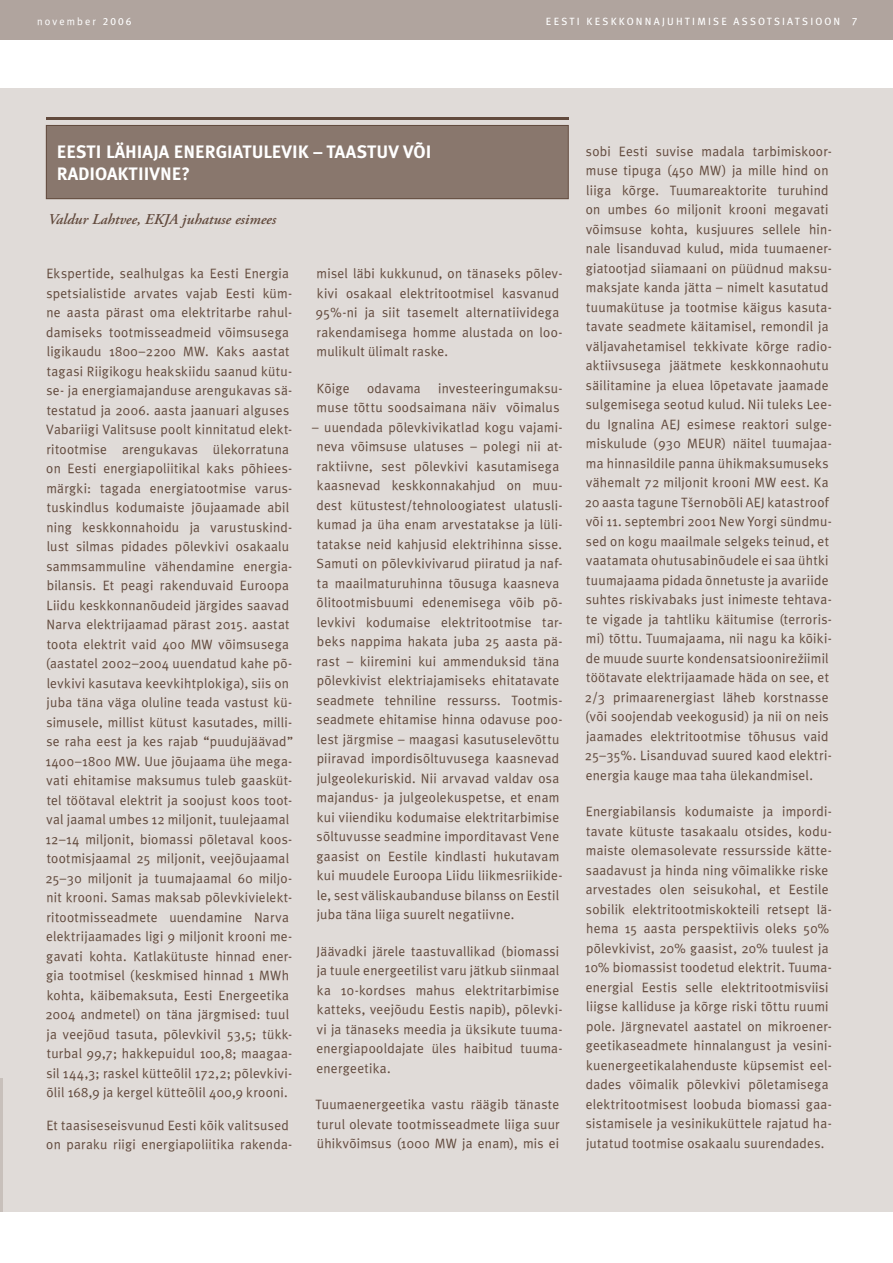
<style>
.page{position:relative;width:893px;height:1263px;background:#fff}
.page>*{position:absolute;margin:0;border:0;box-sizing:border-box;transform-origin:0 0}
.t1{font:18px "Meta Plus Bold Roman";color:#fff}
.t2{font:italic 600 15px "Adobe Garamond Pro";color:#624a3d}
.t3{font:13.5px/19.5px "Meta Plus Normal Roman";letter-spacing:.02em;color:#624a3d}
.t4{font:10.5px "Meta Plus Book Caps";letter-spacing:.205em;color:#fff}
.t5{font:10.5px "Meta Plus Normal Roman";letter-spacing:.2em;color:#fff}
.s1{font-family:"Meta Plus Book Caps"}
.s2{font-family:"Myriad Pro"}
</style>
<div class="page">
<div style="left:0;top:89px;width:893px;height:1123px;background:#e0dbd8"></div>
<div style="left:0;top:0;width:893px;height:40px;background:#b0a49e"></div>
<hr style="left:0;top:1079px;width:2px;height:133px;background:#c8c0bb">
<hr style="left:47px;top:117px;width:522px;height:3px;background:#624a3d">
<div style="left:46px;top:125px;width:522px;height:74px;background:#89776d"></div>
<div style="left:46px;top:125px;width:523px;height:74px;border:1px solid #624a3d"></div>
<p class="t5" style="left:37px;top:15px;width:96px">november <span class="s1">2006</span></p>
<p class="t4" style="left:546px;top:15px;width:313px">EESTI KESKKONNAJUHTIMISEA SSOTSIATSIOON 7</p>
<h1 class="t1" style="left:57px;top:141px;width:19px">EESTI</h1>
<h1 class="t1" style="left:106px;top:141px;width:29px">LÄHIAJA</h1>
<h1 class="t1" style="left:174px;top:141px;width:64px">ENERGIATULEVIK</h1>
<h1 class="t1" style="left:313px;top:141px;width:25px">– TAASTUV</h1>
<h1 class="t1" style="left:403px;top:141px;width:10px">VÕI</h1>
<h1 class="t1" style="left:57px;top:163px;width:11px">RADIOAKTIIV</h1>
<h1 class="t1" style="left:160px;top:163px;width:32px">NE?</h1>
<p class="t2" style="left:48px;top:211px;width:229px">Valdur Lahtvee, EKJA juhatuse esimees</p>
<p class="t3" style="left:45px;top:264px;width:249px">Ekspertide, sealhulgas ka Eesti Energia spetsialistide arvates vajab Eesti küm&shy;ne aasta pärast oma elektritarbe rahul&shy;damiseks tootmisseadmeid võimsusega ligikaudu 1800–2200 MW. Kaks aastat tagasi Riigikogu heakskiidu saanud kütu&shy;se- ja energiamajanduse arengukavas sä&shy;testatud ja 2006. aasta jaanuari alguses Vabariigi Valitsuse poolt kinnitatud elekt&shy;ritootmise arengukavas ülekorratuna on Eesti energiapoliitikal kaks põhiees&shy;märgki: tagada energiatootmise varus&shy;tuskindlus kodumaiste jõujaamade abil ning keskkonnahoidu ja varustuskind&shy;lust silmas pidades põlevkivi osakaalu sammsammuline vähendamine energia&shy;bilansis. Et peagi rakenduvaid Euroopa Liidu keskkonnanõudeid järgides saavad Narva elektrijaamad pärast 2015. aastat toota elektrit vaid 400 MW võimsusega (aastatel 2002–2004 uuendatud kahe põ&shy;levkivi kasutava keevkihtplokiga), siis on juba täna väga oluline teada vastust kü&shy;simusele, millist kütust kasutades, milli&shy;se raha eest ja kes rajab “puudujäävad” 1400–1800 MW. Uue jõujaama ühe mega&shy;vati ehitamise maksumus tuleb gaasküt&shy;tel töötaval elektrit ja soojust koos toot&shy;val jaamal umbes 12 miljonit, tuulejaamal 12–14 miljonit, biomassi põletaval koos&shy;tootmisjaamal 25 miljonit, veejõujaamal 25–30 miljonit ja tuumajaamal 60 miljo&shy;nit krooni. Samas maksab põlevkivielekt&shy;ritootmisseadmete uuendamine Narva elektrijaamades ligi 9 miljonit krooni me&shy;gavati kohta. Katlakütuste hinnad ener&shy;gia tootmisel (keskmised hinnad 1 MWh kohta, käibemaksuta, Eesti Energeetika 2004 andmetel) on täna järgmised: tuul ja veejõud tasuta, põlevkivil 53,5; tükk&shy;turbal 99,7; hakkepuidul 100,8; maagaa&shy;sil 144,3; raskel kütteõlil 172,2; põlevkivi&shy;õlil 168,9 ja kergel kütteõlil 400,9 krooni.</p>
<p class="t3" style="left:46px;top:1115px;width:248px">Et taasiseseisvunud Eesti kõik valitsused on paraku riigi energiapoliitika rakenda-</p>
<p class="t3" style="left:316px;top:264px;width:248px">misel läbi kukkunud, on tänaseks põlev&shy;kivi osakaal elektritootmisel kasvanud 95%-ni ja siit tasemelt alternatiividega rakendamisega homme alustada on loo&shy;mulikult ülimalt raske.</p>
<p class="t3" style="left:317px;top:378px;width:34px">Kõige</p>
<p class="t3" style="left:367px;top:378px;width:55px">odavama</p>
<p class="t3" style="left:317px;top:378px;width:247px;text-align:right">investeeringumaksu-<br>muse tõttu soodsaimana näiv võimalus</p>
<p class="t3" style="left:316px;top:417px;width:248px;text-indent:-4px">– uuendada põlevkivikatlad kogu vajami&shy;neva võimsuse ulatuses – polegi nii at&shy;raktiivne, sest põlevkivi kasutamisega kaasnevad keskkonnakahjud on muu&shy;dest kütustest/tehnoloogiatest ulatusli&shy;kumad ja üha enam arvestatakse ja lüli&shy;tatakse neid kahjusid elektrihinna sisse.<br>Samuti on põlevkivivarud piiratud ja naf&shy;ta maailmaturuhinna tõusuga kaasneva õlitootmisbuumi edenemisega võib põ&shy;levkivi kodumaise elektritootmise tar&shy;beks nappima hakata juba 25 aasta pä&shy;rast – kiiremini kui ammenduksid täna põlevkivist elektriajamiseks ehitatavate seadmete tehniline ressurss. Tootmis&shy;seadmete ehitamise hinna odavuse poo&shy;lest järgmise – maagasi kasutuselevõttu piiravad impordisõltuvusega kaasnevad julgeolekuriskid. Nii arvavad valdav osa majandus- ja julgeolekuspetse, et enam kui viiendiku kodumaise elektritarbimise sõltuvusse seadmine imporditavast Vene gaasist on Eestile kindlasti hukutavam kui muudele Euroopa Liidu liikmesriikide&shy;le, sest väliskaubanduse bilanss on Eestil juba täna liiga suurelt negatiivne.</p>
<p class="t3" style="left:316px;top:941px;width:248px">Jäävadki järele taastuvallikad (biomassi ja tuule energeetilist varu jätkub siinmaal ka 10-kordses mahus elektritarbimise katteks, veejõudu Eestis napib), põlevki&shy;vi ja tänaseks meedia ja üksikute tuuma&shy;energiapooldajate üles haibitud tuuma&shy;energeetika.</p>
<p class="t3" style="left:316px;top:1095px;width:246px;text-align:justify">Tuumaenergeetika vastu räägib tänaste turul olevate tootmisseadmete liiga suur ühikvõimsus (1000 MW ja enam), mis ei</p>
<p class="t3" style="left:585px;top:141px;width:248px">sobi Eesti suvise madala tarbimiskoor&shy;muse tipuga (450 MW) ja mille hind on liiga kõrge. Tuumareaktorite turuhind on umbes 60 miljonit krooni megavati võimsuse kohta, kusjuures sellele hin&shy;nale lisanduvad kulud, mida tuumaener&shy;giatootjad siiamaani on püüdnud maksu&shy;maksjate kanda jätta – nimelt kasutatud tuumakütuse ja tootmise käigus kasuta&shy;tavate seadmete käitamisel, remondil ja väljavahetamisel tekkivate kõrge radio&shy;aktiivsusega jäätmete keskkonnaohutu säilitamine ja eluea lõpetavate jaamade sulgemisega seotud kulud. Nii tuleks Lee&shy;du Ignalina AEJ esimese reaktori sulge&shy;miskulude (930 MEUR) näitel tuumajaa&shy;ma hinnasildile panna ühikmaksumuseks vähemalt 72 miljonit krooni MW eest. Ka 20 aasta tagune T<span class="s2">š</span>ernobõli AEJ katastroof või 11. septembri 2001 New Yorgi sündmu&shy;sed on kogu maailmale selgeks teinud, et vaatamata ohutusabinõudele ei saa ühtki tuumajaama pidada õnnetuste ja avariide suhtes riskivabaks just inimeste tehtava&shy;te vigade ja tahtliku käitumise (terroris&shy;mi) tõttu. Tuumajaama, nii nagu ka kõiki&shy;de muude suurte kondensatsioonire<span class="s2">ž</span>iimil töötavate elektrijaamade häda on see, et 2/3 primaarenergiast läheb korstnasse (või soojendab veekogusid) ja nii on neis jaamades elektritootmise tõhusus vaid 25–35%. Lisanduvad suured kaod elektri&shy;energia kauge maa taha ülekandmisel.</p>
<p class="t3" style="left:585px;top:802px;width:248px">Energiabilansis kodumaiste ja impordi&shy;tavate kütuste tasakaalu otsides, kodu&shy;maiste olemasolevate ressursside kätte&shy;saadavust ja hinda ning võimalikke riske arvestades olen seisukohal, et Eestile sobilik elektritootmiskokteili retsept lä&shy;hema 15 aasta perspektiivis oleks 50% põlevkivist, 20% gaasist, 20% tuulest ja 10% biomassist toodetud elektrit. Tuuma&shy;energial Eestis selle elektritootmisviisi liigse kalliduse ja kõrge riski tõttu ruumi pole. Järgnevatel aastatel on mikroener&shy;geetikaseadmete hinnalangust ja vesini&shy;kuenergeetikalahenduste küpsemist eel&shy;dades võimalik põlevkivi põletamisega elektritootmisest loobuda biomassi gaa&shy;sistamisele ja vesinikuküttele rajatud ha&shy;jutatud tootmise osakaalu suurendades.</p>
</div>
